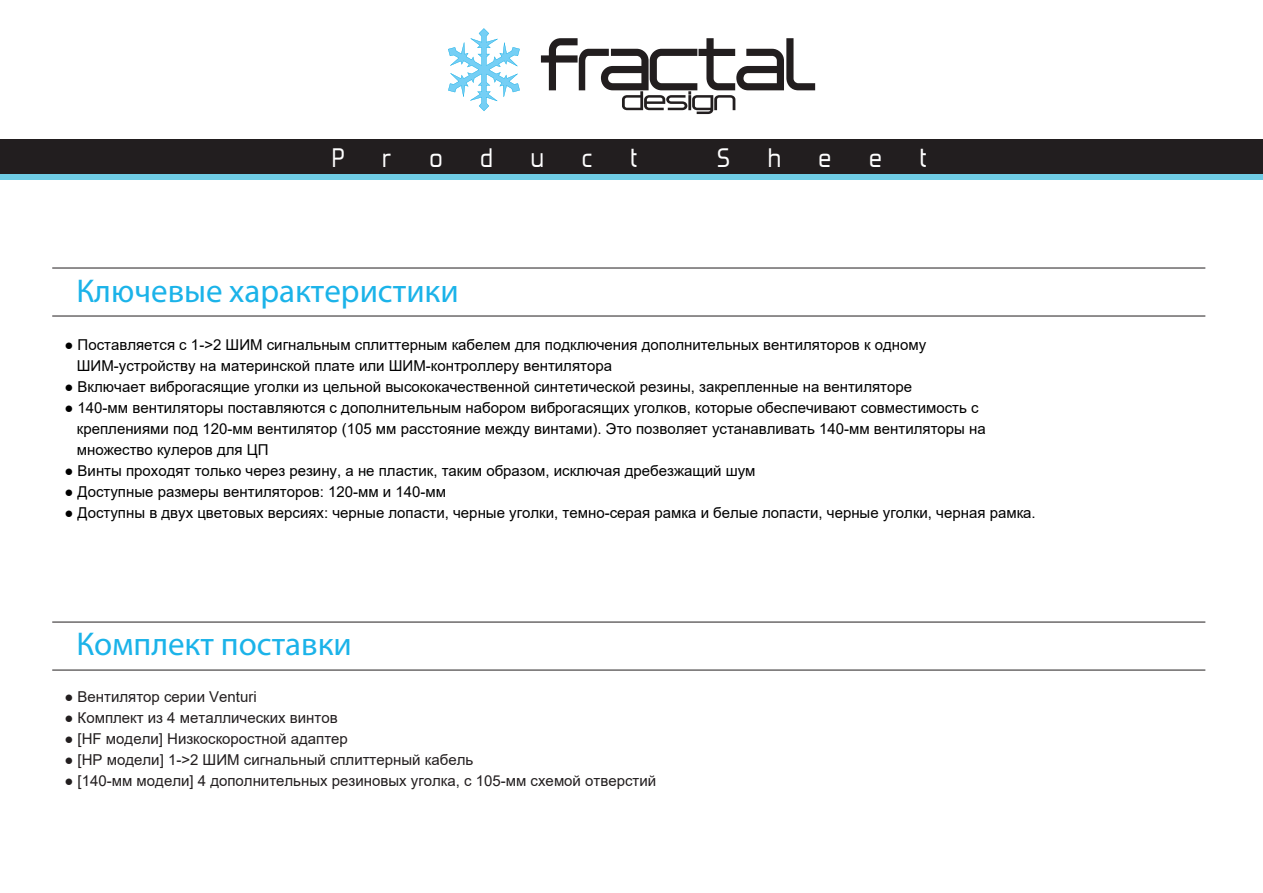
<style>
.page{position:relative;width:1263px;height:893px;background:#fff}
.page>*{position:absolute;margin:0;border:0;box-sizing:border-box;transform-origin:0 0}
.t1{font:33px "Myriad Pro";color:#1bb3e9}
.t2{font:31.5px "Forgotten Futurist";letter-spacing:1.2em;color:#fff}
.t3{font:15px/21px "Arial";color:#000}
.t4{font:15px "Arial";color:#221e1f}
</style>
<div class="page">
<hr style="left:52px;top:268px;width:1153px;height:1px;background:#221e1f">
<hr style="left:52px;top:316px;width:1153px;height:1px;background:#221e1f">
<div style="left:0;top:167px;width:1263px;height:13px;background:#6fcce5"></div>
<div style="left:0;top:140px;width:1263px;height:34px;background:#221e1f"></div>
<svg style="left:541px;top:38px;width:274px;height:76px"></svg>
<svg style="left:448px;top:28px;width:72px;height:83px"></svg>
<hr style="left:52px;top:622px;width:1153px;height:1px;background:#221e1f">
<hr style="left:52px;top:670px;width:1153px;height:1px;background:#221e1f">
<h2 class="t2" style="left:332px;top:144px;width:307px">Product</h2>
<h2 class="t2" style="left:717px;top:144px;width:211px">Sheet</h2>
<h1 class="t1" style="left:76px;top:270px;width:384px">Ключевые характеристики</h1>
<p class="t3" style="left:77px;top:334px;width:851px;text-indent:-13px">● Поставляется с 1-&gt;2 ШИМ сигнальным сплиттерным кабелем для подключения дополнительных вентиляторов к одному<br>ШИМ-устройству на материнской плате или ШИМ-контроллеру вентилятора</p>
<p class="t3" style="left:64px;top:376px;width:849px">● Включает виброгасящие уголки из цельной высококачественной синтетической резины, закрепленные на вентиляторе</p>
<p class="t3" style="left:77px;top:397px;width:910px;text-indent:-13px">● 140-мм вентиляторы поставляются с дополнительным набором виброгасящих уголков, которые обеспечивают совместимость с креплениями под 120-мм вентилятор (105 мм расстояние между винтами). Это позволяет устанавливать 140-мм вентиляторы на множество кулеров для ЦП</p>
<p class="t3" style="left:64px;top:460px;width:693px">● Винты проходят только через резину, а не пластик, таким образом, исключая дребезжащий шум</p>
<p class="t3" style="left:64px;top:481px;width:383px">● Доступные размеры вентиляторов: 120-мм и 140-мм</p>
<p class="t3" style="left:64px;top:502px;width:973px">● Доступны в двух цветовых версиях: черные лопасти, черные уголки, темно-серая рамка и белые лопасти, черные уголки, черная рамка.</p>
<h1 class="t1" style="left:76px;top:623px;width:277px">Комплект поставки</h1>
<p class="t4" style="left:64px;top:687px;width:194px">● Вентилятор серии Venturi</p>
<p class="t4" style="left:64px;top:708px;width:275px">● Комплект из 4 металлических винтов</p>
<p class="t4" style="left:64px;top:729px;width:285px">● [HF модели] Низкоскоростной адаптер</p>
<p class="t4" style="left:64px;top:750px;width:410px">● [HP модели] 1-&gt;2 ШИМ сигнальный сплиттерный кабель</p>
<p class="t4" style="left:64px;top:771px;width:593px">● [140-мм модели] 4 дополнительных резиновых уголка, с 105-мм схемой отверстий</p>
</div>
